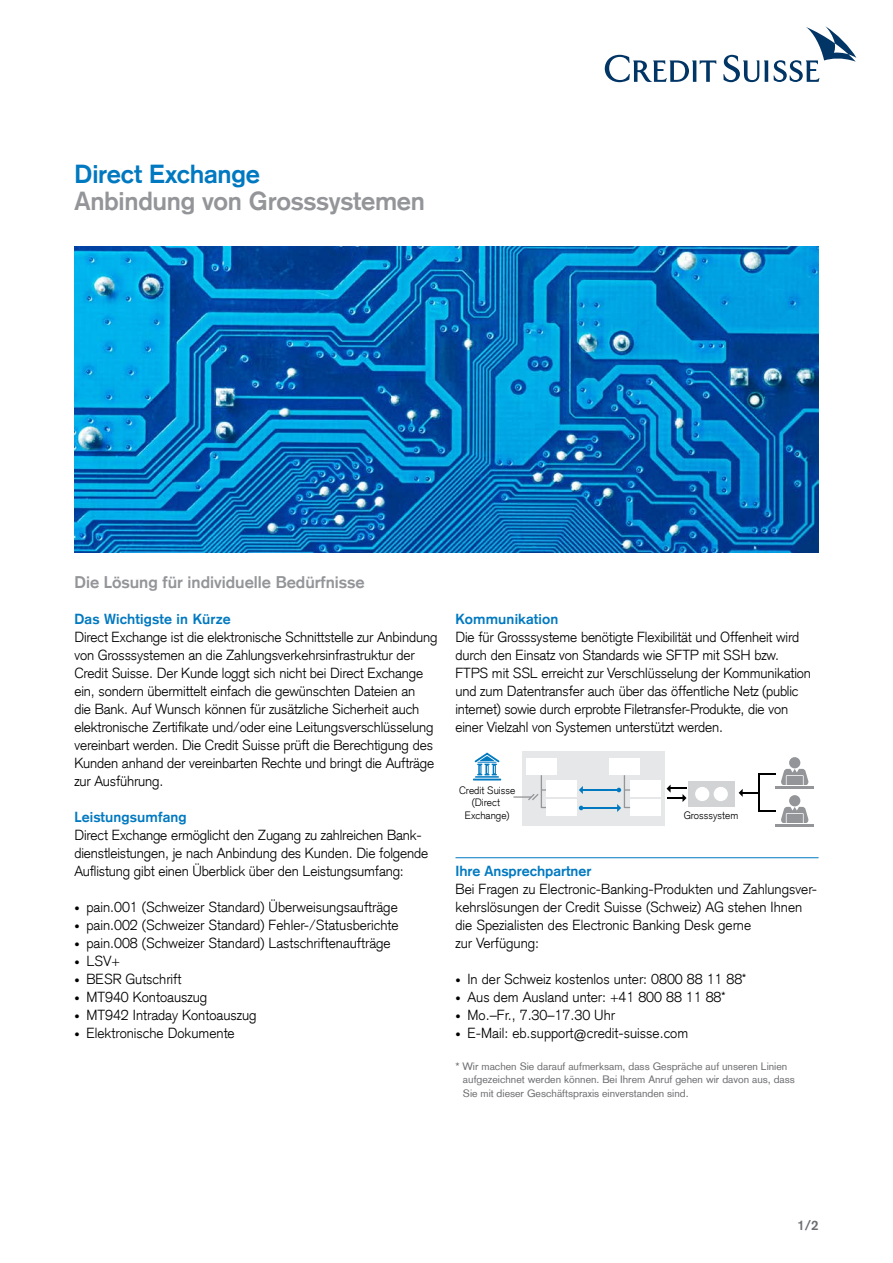
<style>
.page{position:relative;width:893px;height:1263px;background:#fff}
.page>*{position:absolute;margin:0;border:0;box-sizing:border-box;transform-origin:0 0}
.t1{font:700 25.5px "Credit Suisse Type";letter-spacing:-.01em;color:#939598}
.t2{font:700 25.5px "Credit Suisse Type";letter-spacing:-.01em;color:#0079c1}
.t3{font:700 16.5px "Credit Suisse Type";color:#939598}
.t4{font:300 14.25px/18px "Credit Suisse Type";letter-spacing:-.01em;color:#000}
.t5{font:700 14.25px "Credit Suisse Type";letter-spacing:.01em;color:#0079c1}
.t6{font:700 13.5px "Credit Suisse Type";color:#6d6e71}
.t7{font:10.5px/13.5px "Credit Suisse Type";color:#6d6e71}
.t8{font:300 10.5px/12.6px "Credit Suisse Type";color:#000;text-align:center}
.s1{font-size:10.5px}
</style>
<div class="page">
<hr style="left:455px;top:857px;width:364px;height:1px;background:#0079c1">
<div style="left:522px;top:752px;width:142px;height:74px;background:#e6e7e8"></div>
<hr style="left:581px;top:789px;width:37px;height:2px;background:#0079c1">
<svg style="left:579px;top:786px;width:4px;height:8px"></svg>
<hr style="left:582px;top:807px;width:37px;height:2px;background:#0079c1">
<svg style="left:579px;top:806px;width:4px;height:4px"></svg>
<div style="left:688px;top:781px;width:46px;height:26px;background:#d1d3d4"></div>
<div style="left:695px;top:787px;width:14px;height:14px;background:#fff;border-radius:50%"></div>
<div style="left:714px;top:787px;width:14px;height:14px;background:#fff;border-radius:50%"></div>
<div style="left:789px;top:757px;width:11px;height:11px;background:#939598;border-radius:50%"></div>
<svg style="left:781px;top:769px;width:28px;height:16px"></svg>
<hr style="left:775px;top:786px;width:39px;height:3px;background:#939598">
<div style="left:789px;top:795px;width:11px;height:11px;background:#939598;border-radius:50%"></div>
<svg style="left:781px;top:807px;width:28px;height:16px"></svg>
<hr style="left:775px;top:824px;width:39px;height:3px;background:#939598">
<svg style="left:759px;top:774px;width:16px;height:1px"></svg>
<svg style="left:758px;top:811px;width:17px;height:1px"></svg>
<hr style="left:758px;top:774px;width:1px;height:37px;background:#000">
<svg style="left:739px;top:789px;width:19px;height:8px"></svg>
<svg style="left:667px;top:785px;width:19px;height:17px"></svg>
<div style="left:630px;top:780px;width:31px;height:17px;background:#fff"></div>
<div style="left:630px;top:799px;width:31px;height:17px;background:#fff"></div>
<svg style="left:617px;top:788px;width:13px;height:4px"></svg>
<svg style="left:617px;top:804px;width:13px;height:8px"></svg>
<hr style="left:624px;top:775px;width:1px;height:33px;background:#939598">
<svg style="left:513px;top:789px;width:34px;height:19px"></svg>
<hr style="left:541px;top:775px;width:1px;height:33px;background:#939598">
<div style="left:547px;top:780px;width:30px;height:17px;background:#fff"></div>
<div style="left:547px;top:799px;width:30px;height:17px;background:#fff"></div>
<div style="left:526px;top:758px;width:31px;height:17px;background:#fff"></div>
<div style="left:609px;top:758px;width:30px;height:17px;background:#fff"></div>
<svg style="left:473px;top:752px;width:28px;height:28px"></svg>
<img style="left:74px;top:246px;width:745px;height:306px">
<svg style="left:605px;top:26px;width:251px;height:56px"></svg>
<h1 class="t2" style="left:74px;top:159px;width:187px">Direct Exchange</h1>
<h1 class="t1" style="left:74px;top:186px;width:352px">Anbindung von Grosssystemen</h1>
<p class="t3" style="left:74px;top:572px;width:292px">Die Lösung für individuelle Bedürfnisse</p>
<p class="t5" style="left:74px;top:611px;width:158px">Das Wichtigste in Kürze</p>
<p class="t4" style="left:74px;top:628px;width:365px">Direct Exchange ist die elektronische Schnittstelle zur Anbindung von Grosssystemen an die Zahlungsverkehrsinfrastruktur der Credit Suisse. Der Kunde loggt sich nicht bei Direct Exchange ein, sondern übermittelt einfach die gewünschten Dateien an<br>die Bank. Auf Wunsch können für zusätzliche Sicherheit auch elektronische Zertifikate und/oder eine Leitungsverschlüsselung vereinbart werden. Die Credit Suisse prüft die Berechtigung des Kunden anhand der vereinbarten Rechte und bringt die Aufträge zur Ausführung.</p>
<p class="t5" style="left:74px;top:809px;width:114px">Leistungsumfang</p>
<p class="t4" style="left:74px;top:826px;width:355px">Direct Exchange ermöglicht den Zugang zu zahlreichen Bank&shy;dienstleistungen, je nach Anbindung des Kunden. Die folgende<br>Auflistung gibt einen Überblick über den Leistungsumfang:</p>
<p class="t4" style="left:74px;top:898px;width:325px"><span class="s1">•</span> pain.001 (Schweizer Standard) Überweisungsaufträge</p>
<p class="t4" style="left:74px;top:916px;width:326px"><span class="s1">•</span> pain.002 (Schweizer Standard) Fehler-/Statusberichte</p>
<p class="t4" style="left:74px;top:934px;width:318px"><span class="s1">•</span> pain.008 (Schweizer Standard) Lastschriftenaufträge</p>
<p class="t4" style="left:74px;top:952px;width:47px"><span class="s1">•</span> LSV+</p>
<p class="t4" style="left:74px;top:970px;width:109px"><span class="s1">•</span> BESR Gutschrift</p>
<p class="t4" style="left:74px;top:988px;width:134px"><span class="s1">•</span> MT940 Kontoauszug</p>
<p class="t4" style="left:74px;top:1006px;width:184px"><span class="s1">•</span> MT942 Intraday Kontoauszug</p>
<p class="t4" style="left:74px;top:1024px;width:162px"><span class="s1">•</span> Elektronische Dokumente</p>
<p class="t5" style="left:455px;top:611px;width:104px">Kommunikation</p>
<p class="t4" style="left:455px;top:628px;width:357px">Die für Grosssysteme benötigte Flexibilität und Offenheit wird durch den Einsatz von Standards wie SFTP mit SSH bzw.<br>FTPS mit SSL erreicht zur Verschlüsselung der Kommunikation und zum Datentransfer auch über das öffentliche Netz (public internet) sowie durch erprobte Filetransfer-Produkte, die von einer Vielzahl von Systemen unterstützt werden.</p>
<p class="t8" style="left:459px;top:784px;width:58px">Credit Suisse (Direct<br>Exchange)</p>
<p class="t8" style="left:684px;top:809px;width:56px">Grosssystem</p>
<p class="t5" style="left:455px;top:863px;width:137px">Ihre Ansprechpartner</p>
<p class="t4" style="left:455px;top:880px;width:363px">Bei Fragen zu Electronic-Banking-Produkten und Zahlungsver&shy;kehrslösungen der Credit Suisse (Schweiz) AG stehen Ihnen die Spezialisten des Electronic Banking Desk gerne<br>zur Verfügung:</p>
<p class="t4" style="left:455px;top:970px;width:292px"><span class="s1">•</span> In der Schweiz kostenlos unter: 0800 88 11 88*</p>
<p class="t4" style="left:455px;top:988px;width:272px"><span class="s1">•</span> Aus dem Ausland unter: +41 800 88 11 88*</p>
<p class="t4" style="left:455px;top:1006px;width:161px"><span class="s1">•</span> Mo.–Fr., 7.30–17.30 Uhr</p>
<p class="t4" style="left:455px;top:1024px;width:234px"><span class="s1">•</span> E-Mail: eb.support@credit-suisse.com</p>
<p class="t7" style="left:463px;top:1059px;width:333px;text-indent:-7px">* Wir machen Sie darauf aufmerksam, dass Gespräche auf unseren Linien aufgezeichnet werden können. Bei Ihrem Anruf gehen wir davon aus, dass<br>Sie mit dieser Geschäftspraxis einverstanden sind.</p>
<p class="t6" style="left:797px;top:1217px;width:23px">1/2</p>
</div>
